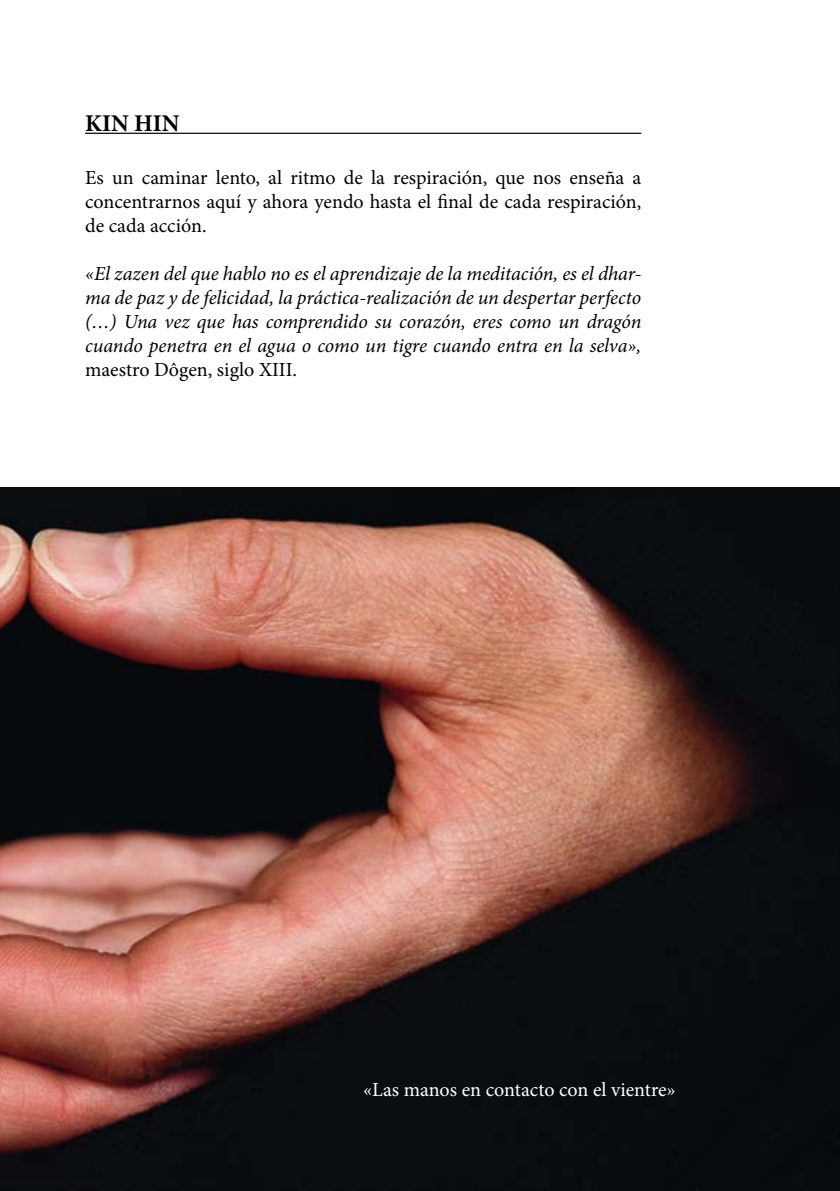
<style>
.page{position:relative;width:840px;height:1191px;background:#fff}
.page>*{position:absolute;margin:0;border:0;box-sizing:border-box;transform-origin:0 0}
.t1{font:700 24px "Minion Pro";color:#000}
.t2{font:italic 20px/24px "Minion Pro";letter-spacing:-.005em;color:#000;text-align:justify}
.t3{font:20px/24px "Minion Pro";color:#000;text-align:justify}
.t4{font:20px "Minion Pro";color:#fff}
</style>
<div class="page">
<img style="left:0;top:488px;width:839px;height:703px">
<hr style="left:85px;top:133px;width:556px;height:1px;background:#000">
<p class="t1" style="left:85px;top:106px;width:96px">KIN HIN</p>
<p class="t3" style="left:85px;top:165px;width:557px">Es un caminar lento, al ritmo de la respiración, que nos enseña a concentrarnos aquí y ahora yendo hasta el final de cada respiración, de cada acción.</p>
<p class="t2" style="left:85px;top:261px;width:557px">«El zazen del que hablo no es el aprendizaje de la meditación, es el dhar&shy;ma de paz y de felicidad, la práctica-realización de un despertar perfecto (…) Una vez que has comprendido su corazón, eres como un dragón cuando penetra en el agua o como un tigre cuando entra en la selva»,</p>
<p class="t3" style="left:85px;top:357px;width:213px">maestro Dôgen, siglo XIII.</p>
<p class="t4" style="left:363px;top:1076px;width:314px">«Las manos en contacto con el vientre»</p>
</div>
